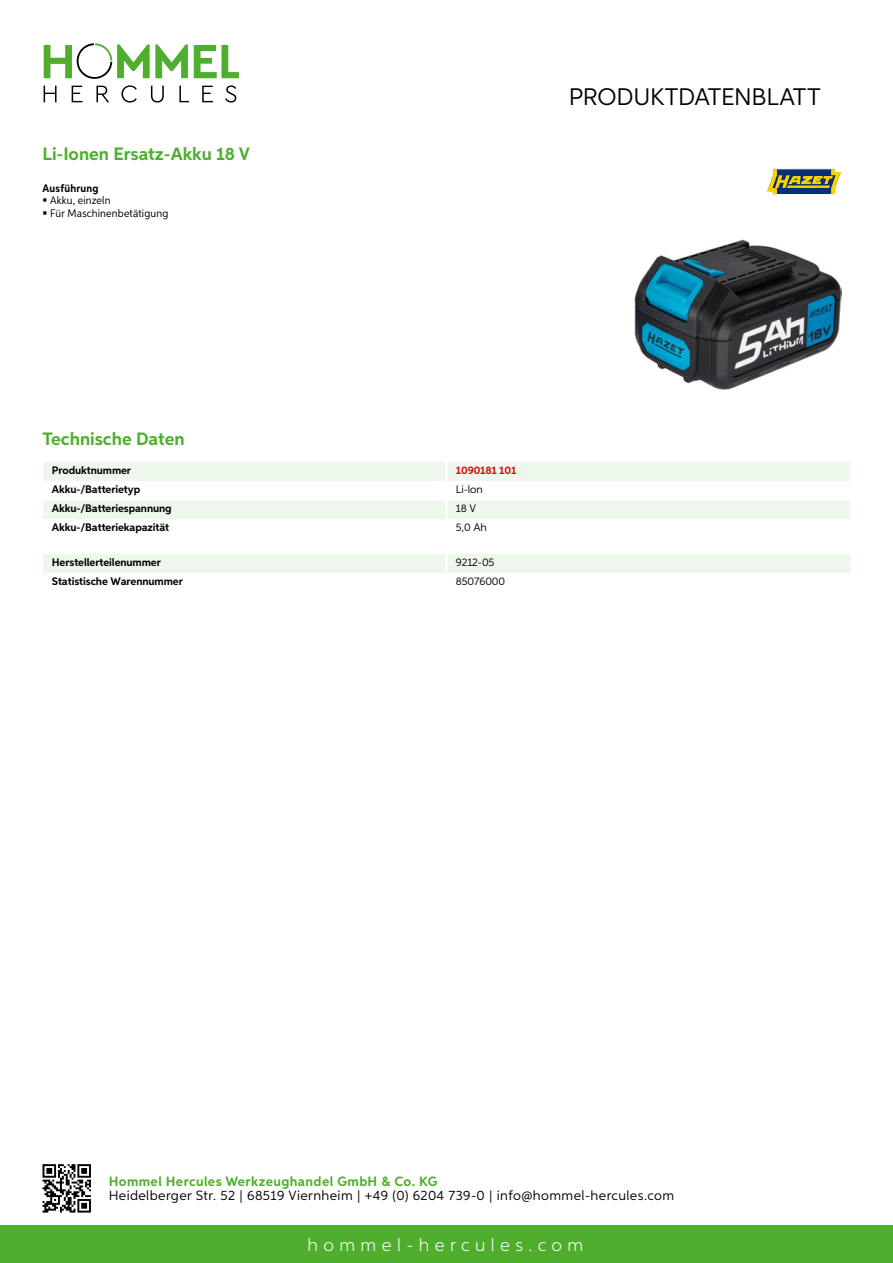
<style>
.page{position:relative;width:893px;height:1263px;background:#fff}
.page>*{position:absolute;margin:0;border:0;box-sizing:border-box;transform-origin:0 0}
.t1{font:24px "Aspira";letter-spacing:-.01em;color:#000}
.t2{font:700 18px "Aspira";color:#50ae2f}
.t3{font:300 18px "Aspira";letter-spacing:.3em;color:#fff}
.t4{font:13.5px "Aspira";letter-spacing:.03em;color:#000}
.t5{font:700 13.5px "Aspira";letter-spacing:.03em;color:#50ae2f}
.t6{font:700 10.95px "Aspira";letter-spacing:-.01em;color:#000}
.t7{font:10.95px/12.8px "Aspira Nar";letter-spacing:.015em;color:#000}
.t8{font:10.95px "Aspira";letter-spacing:-.01em;color:#000}
.t9{font:700 10.95px "Aspira";letter-spacing:-.01em;color:#cd1013}
.t10{font:700 10.95px "Aspira Nar";letter-spacing:.02em;color:#000}
</style>
<div class="page">
<div style="left:0;top:1226px;width:893px;height:37px;background:#50ae2f"></div>
<svg style="left:43px;top:1164px;width:48px;height:48px"></svg>
<svg style="left:194px;top:45px;width:45px;height:33px"></svg>
<svg style="left:44px;top:43px;width:144px;height:36px"></svg>
<svg style="left:44px;top:86px;width:13px;height:16px"></svg>
<svg style="left:72px;top:86px;width:10px;height:16px"></svg>
<svg style="left:96px;top:86px;width:13px;height:16px"></svg>
<svg style="left:121px;top:85px;width:16px;height:18px"></svg>
<svg style="left:151px;top:86px;width:13px;height:17px"></svg>
<svg style="left:179px;top:86px;width:10px;height:16px"></svg>
<svg style="left:202px;top:86px;width:11px;height:16px"></svg>
<svg style="left:225px;top:85px;width:11px;height:18px"></svg>
<div style="left:43px;top:462px;width:807px;height:19px;background:#eef7eb"></div>
<div style="left:43px;top:501px;width:807px;height:18px;background:#eef7eb"></div>
<hr style="left:445px;top:462px;width:3px;height:19px;background:#fff">
<hr style="left:445px;top:500px;width:3px;height:19px;background:#fff">
<div style="left:43px;top:554px;width:807px;height:19px;background:#eef7eb"></div>
<img style="left:634px;top:239px;width:208px;height:150px">
<svg style="left:767px;top:168px;width:75px;height:27px"></svg>
<h2 class="t2" style="left:43px;top:142px;width:209px">Li-Ionen Ersatz-Akku 18 V</h2>
<p class="t10" style="left:43px;top:181px;width:58px">Ausführung</p>
<p class="t7" style="left:50px;top:194px;width:120px">Akku, einzeln<br>Für Maschinenbetätigung</p>
<h1 class="t1" style="left:569px;top:82px;width:253px">Produktdatenblatt</h1>
<h2 class="t2" style="left:43px;top:428px;width:144px">Technische Daten</h2>
<p class="t6" style="left:52px;top:463px;width:81px">Produktnummer</p>
<p class="t9" style="left:456px;top:463px;width:62px">1090181 101</p>
<p class="t6" style="left:52px;top:483px;width:90px">Akku-/Batterietyp</p>
<p class="t8" style="left:456px;top:483px;width:28px">Li-lon</p>
<p class="t6" style="left:52px;top:502px;width:121px">Akku-/Batteriespannung</p>
<p class="t8" style="left:456px;top:502px;width:22px">18 V</p>
<p class="t6" style="left:52px;top:521px;width:119px">Akku-/Batteriekapazität</p>
<p class="t8" style="left:456px;top:521px;width:32px">5,0 Ah</p>
<p class="t6" style="left:52px;top:555px;width:111px">Herstellerteilenummer</p>
<p class="t8" style="left:456px;top:555px;width:40px">9212-05</p>
<p class="t6" style="left:52px;top:574px;width:132px">Statistische Warennummer</p>
<p class="t8" style="left:456px;top:575px;width:51px">85076000</p>
<p class="t5" style="left:109px;top:1172px;width:330px">Hommel Hercules Werkzeughandel GmbH &amp; Co. KG</p>
<p class="t4" style="left:109px;top:1187px;width:567px">Heidelberger Str. 52 | 68519 Viernheim | +49 (0) 6204 739-0 | info@hommel-hercules.com</p>
<h2 class="t3" style="left:307px;top:1234px;width:277px">hommel-hercules.com</h2>
</div>
